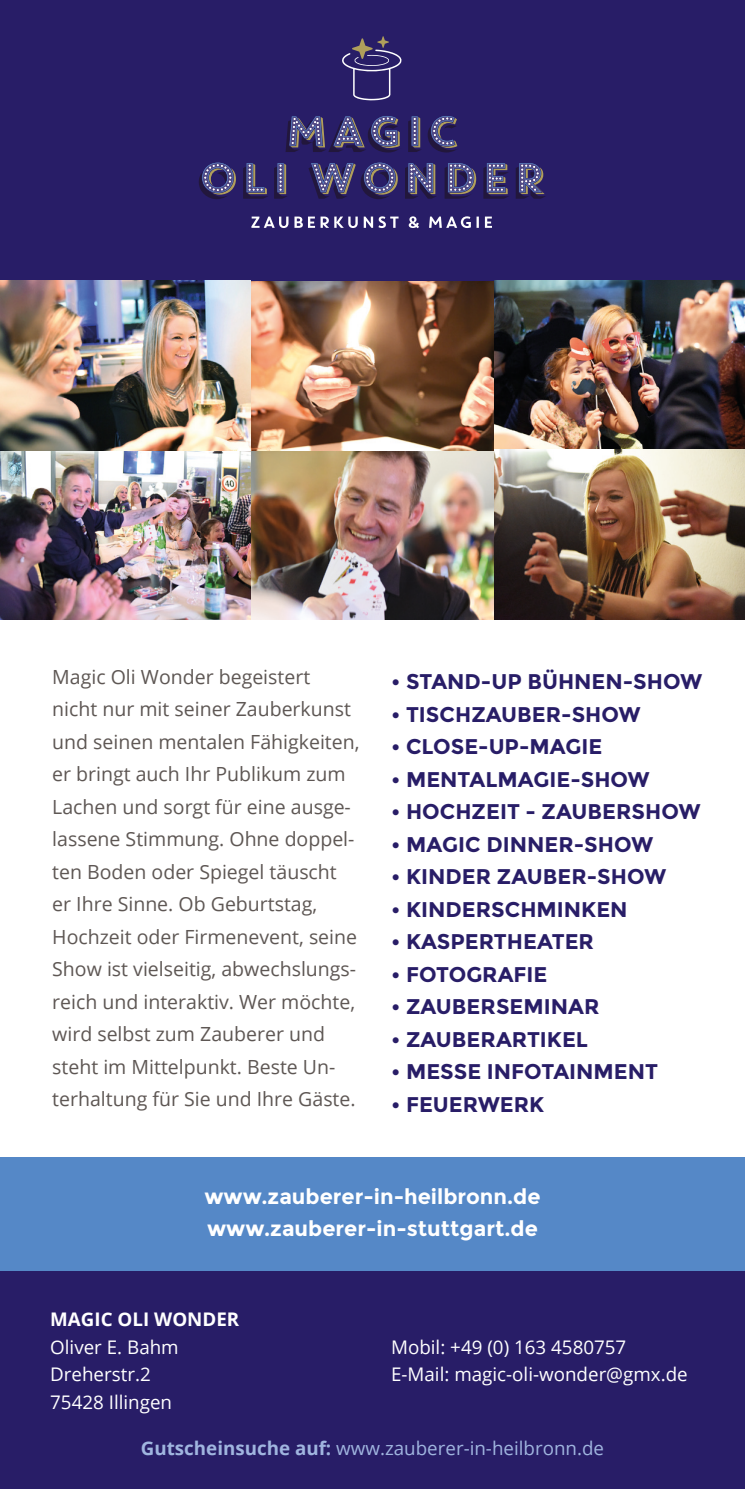
<style>
.page{position:relative;width:745px;height:1489px;background:#fff}
.page>*{position:absolute;margin:0;border:0;box-sizing:border-box;transform-origin:0 0}
.t1{font:700 21.25px "Montserrat";color:#281d67}
.t2{font:700 21.25px/32.5px "Montserrat";color:#fff}
.t3{font:19.5px/32.5px "Open Sans";color:#5e5754}
.t4{font:18.75px/27.5px "Open Sans";color:#fff}
.t5{font:18.75px "Open Sans";color:#a0b5df}
.t6{font:700 18.75px "Open Sans";color:#fff}
.s1{font-weight:700}
</style>
<div class="page">
<img style="left:250px;top:280px;width:494px;height:339px">
<div style="left:0;top:1156px;width:744px;height:120px;background:#5588c7"></div>
<div style="left:0;top:1271px;width:744px;height:217px;background:#281d67"></div>
<div style="left:0;top:0;width:744px;height:280px;background:#281d67"></div>
<img style="left:0;top:280px;width:250px;height:339px">
<svg style="left:342px;top:36px;width:59px;height:64px"></svg>
<svg style="left:251px;top:216px;width:240px;height:12px"></svg>
<svg style="left:199px;top:163px;width:347px;height:36px"></svg>
<svg style="left:285px;top:116px;width:173px;height:36px"></svg>
<p class="t3" style="left:52px;top:659px;width:308px">Magic Oli Wonder begeistert nicht nur mit seiner Zauberkunst und seinen mentalen Fähigkeiten, er bringt auch Ihr Publikum zum<br>Lachen und sorgt für eine ausge&shy;lassene Stimmung. Ohne doppel&shy;ten Boden oder Spiegel täuscht er Ihre Sinne. Ob Geburtstag,<br>Hochzeit oder Firmenevent, seine<br>Show ist vielseitig, abwechslungs&shy;reich und interaktiv. Wer möchte, wird selbst zum Zauberer und steht im Mittelpunkt. Beste Un&shy;terhaltung für Sie und Ihre Gäste.</p>
<p class="t1" style="left:391px;top:669px;width:312px">• STAND-UP BÜHNEN-SHOW</p>
<p class="t1" style="left:391px;top:701px;width:251px">• TISCHZAUBER-SHOW</p>
<p class="t1" style="left:391px;top:734px;width:213px">• CLOSE-UP-MAGIE</p>
<p class="t1" style="left:391px;top:766px;width:260px">• MENTALMAGIE-SHOW</p>
<p class="t1" style="left:391px;top:799px;width:310px">• HOCHZEIT - ZAUBERSHOW</p>
<p class="t1" style="left:391px;top:831px;width:263px">• MAGIC DINNER-SHOW</p>
<p class="t1" style="left:391px;top:864px;width:276px">• KINDER ZAUBER-SHOW</p>
<p class="t1" style="left:391px;top:896px;width:238px">• KINDERSCHMINKEN</p>
<p class="t1" style="left:391px;top:929px;width:204px">• KASPERTHEATER</p>
<p class="t1" style="left:391px;top:961px;width:158px">• FOTOGRAFIE</p>
<p class="t1" style="left:391px;top:994px;width:210px">• ZAUBERSEMINAR</p>
<p class="t1" style="left:391px;top:1026px;width:198px">• ZAUBERARTIKEL</p>
<p class="t1" style="left:391px;top:1059px;width:268px">• MESSE INFOTAINMENT</p>
<p class="t1" style="left:391px;top:1091px;width:155px">• FEUERWERK</p>
<p class="t2" style="left:204px;top:1179px;width:337px">www.zauberer-in-heilbronn.de www.zauberer-in-stuttgart.de</p>
<p class="t6" style="left:50px;top:1306px;width:190px">MAGIC OLI WONDER</p>
<p class="t4" style="left:50px;top:1332px;width:130px">Oliver E. Bahm<br>Dreherstr.2<br>75428 Illingen</p>
<p class="t4" style="left:391px;top:1332px;width:298px">Mobil: +49 (0) 163 4580757<br>E-Mail: magic-oli-wonder@gmx.de</p>
<p class="t5" style="left:141px;top:1435px;width:464px"><span class="s1">Gutscheinsuche auf:</span> www.zauberer-in-heilbronn.de</p>
</div>
